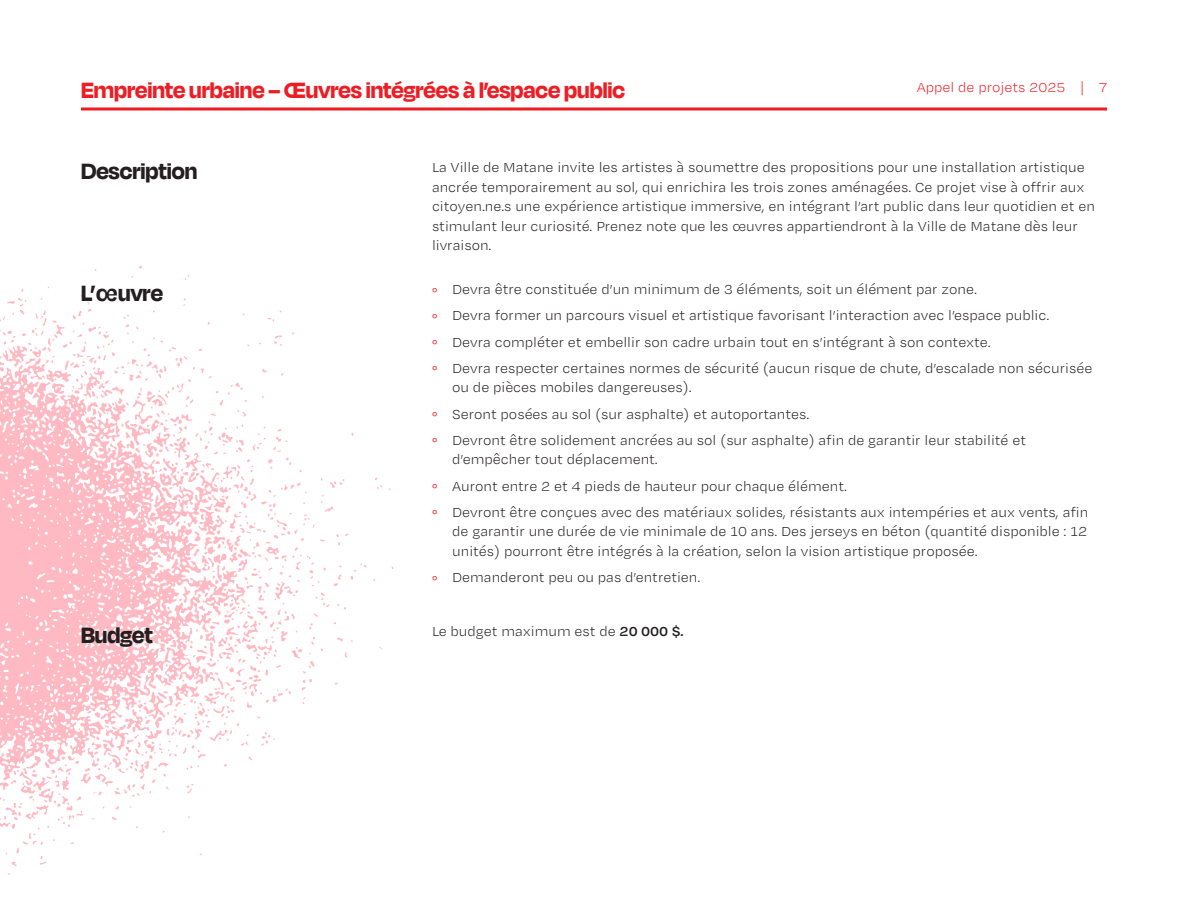
<style>
.page{position:relative;width:1188px;height:918px;background:#fff}
.page>*{position:absolute;margin:0;border:0;box-sizing:border-box;transform-origin:0 0}
.t1{font:700 25.5px "Degular Display";color:#ee1d23}
.Titre_3{font:700 25.5px "Degular Display";color:#231f20}
.Texte_courant{font:300 15px/19.5px "Degular Text";color:#231f20}
.t2{font:300 15px "Degular Text";color:#ee1d23}
.s1{font-family:"Degular Text"}
.s2{font-size:18px;color:#ee1d23}
.s3{font-weight:600}
</style>
<div class="page">
<hr style="left:81px;top:108px;width:1026px;height:3px;background:#ee1d23">
<svg style="left:0;top:266px;width:393px;height:609px"></svg>
<h1 class="t1" style="left:81px;top:75px;width:546px">Empreinte urbaine – Œuvres intégrées à l’espace public</h1>
<p class="t2" style="left:917px;top:78px;width:192px">Appel de projets 2025 | 7</p>
<p class="Titre_3" style="left:81px;top:156px;width:118px">Description</p>
<p class="Titre_3" style="left:81px;top:278px;width:83px">L’<span class="s1">œ</span>uvre</p>
<p class="Texte_courant" style="left:432px;top:157px;width:664px">La Ville de Matane invite les artistes à soumettre des propositions pour une installation artistique ancrée temporairement au sol, qui enrichira les trois zones aménagées. Ce projet vise à offrir aux citoyen.ne.s une expérience artistique immersive, en intégrant l’art public dans leur quotidien et en stimulant leur curiosité. Prenez note que les œuvres appartiendront à la Ville de Matane dès leur livraison.</p>
<p class="Texte_courant" style="left:432px;top:279px;width:546px"><span class="s2">°</span> Devra être constituée d’un minimum de 3 éléments, soit un élément par zone.</p>
<p class="Texte_courant" style="left:432px;top:305px;width:619px"><span class="s2">°</span> Devra former un parcours visuel et artistique favorisant l’interaction avec l’espace public.</p>
<p class="Texte_courant" style="left:432px;top:332px;width:560px"><span class="s2">°</span> Devra compléter et embellir son cadre urbain tout en s’intégrant à son contexte.</p>
<p class="Texte_courant" style="left:452px;top:358px;width:642px;text-indent:-20px"><span class="s2">°</span> Devra respecter certaines normes de sécurité (aucun risque de chute, d’escalade non sécurisée ou de pièces mobiles dangereuses).</p>
<p class="Texte_courant" style="left:432px;top:404px;width:379px"><span class="s2">°</span> Seront posées au sol (sur asphalte) et autoportantes.</p>
<p class="Texte_courant" style="left:452px;top:430px;width:575px;text-indent:-20px"><span class="s2">°</span> Devront être solidement ancrées au sol (sur asphalte) afin de garantir leur stabilité et d’empêcher tout déplacement.</p>
<p class="Texte_courant" style="left:432px;top:476px;width:416px"><span class="s2">°</span> Auront entre 2 et 4 pieds de hauteur pour chaque élément.</p>
<p class="Texte_courant" style="left:452px;top:502px;width:638px;text-align:justify;text-indent:-20px"><span class="s2">°</span> Devront être conçues avec des matériaux solides, résistants aux intempéries et aux vents, afin de garantir une durée de vie minimale de 10 ans. Des jerseys en béton (quantité disponible : 12 unités) pourront être intégrés à la création, selon la vision artistique proposée.</p>
<p class="Texte_courant" style="left:432px;top:567px;width:270px"><span class="s2">°</span> Demanderont peu ou pas d’entretien.</p>
<p class="Titre_3" style="left:81px;top:620px;width:73px">Budget</p>
<p class="Texte_courant" style="left:432px;top:621px;width:253px">Le budget maximum est de <span class="s3">20 000 $.</span></p>
</div>
